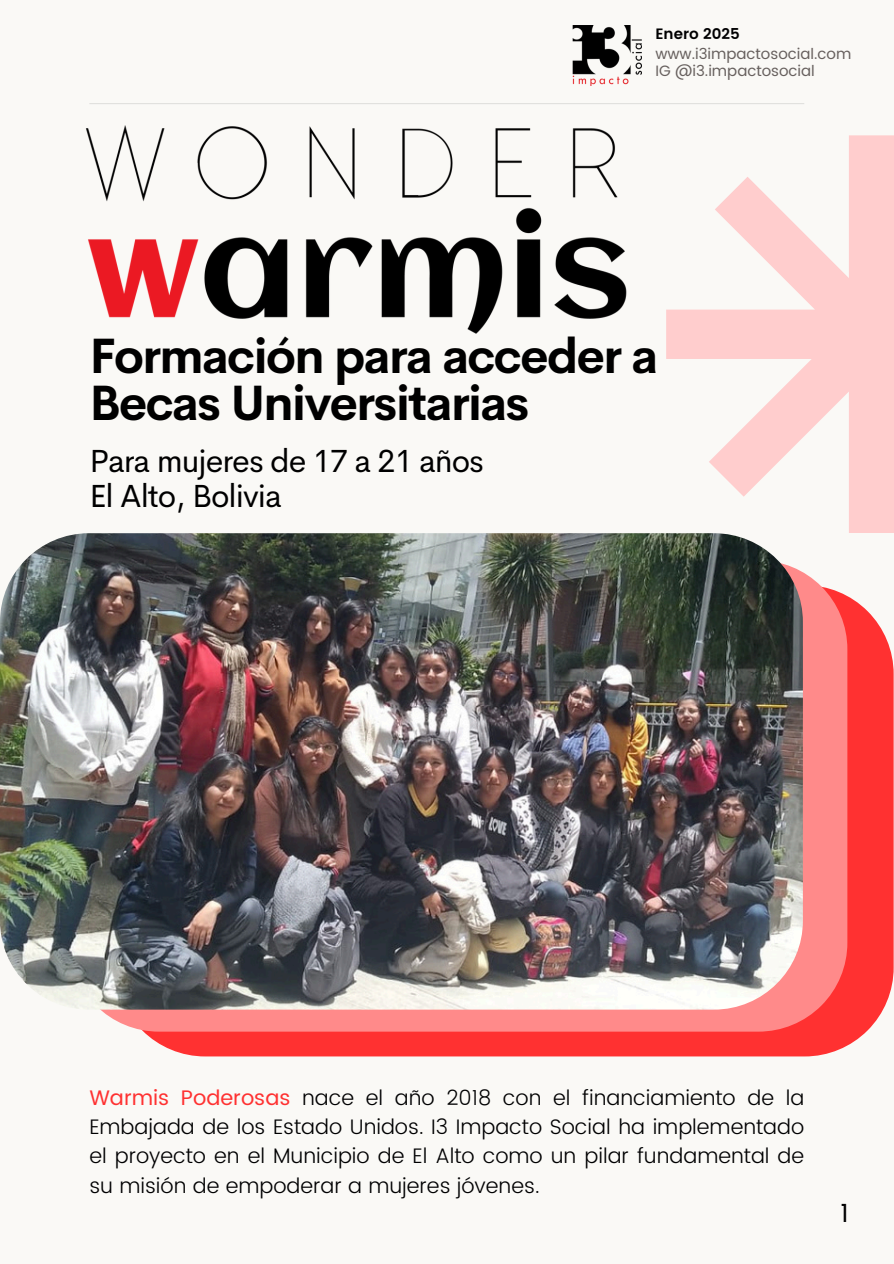
<style>
.page{position:relative;width:894px;height:1264px;background:#fff}
.page>*{position:absolute;margin:0;border:0;box-sizing:border-box;transform-origin:0 0}
.t1{font:700 48.6px/47.2px "Cerebri Sans";letter-spacing:-.03em;color:#000}
.t2{font:32.1px/34.8px "Cerebri Sans";letter-spacing:-.03em;color:#000}
.t3{font:25.5px "Poppins";color:#000}
.t4{font:300 21px/29.2px "Poppins";color:#000001;text-align:justify}
.t5{font:15px "Poppins";color:#67605e}
.t6{font:600 15px "Poppins";color:#000001}
.s1{font-weight:400;color:#ff3131}
</style>
<div class="page">
<div style="left:0;top:0;width:893px;height:1263px;background:#faf9f6"></div>
<img style="left:86px;top:125px;width:541px;height:209px">
<svg style="left:143px;top:595px;width:750px;height:461px;background:#fe4242"></svg>
<svg style="left:72px;top:560px;width:774px;height:471px;background:#fd8c8c"></svg>
<img style="left:0;top:533px;width:802px;height:476px;border-radius:89px">
<svg style="left:666px;top:135px;width:227px;height:397px"></svg>
<img style="left:572px;top:26px;width:69px;height:59px">
<hr style="left:89px;top:103px;width:715px;height:1px;background:#9fa2a2">
<p class="t6" style="left:655px;top:25px;width:86px">Enero 2025</p>
<p class="t5" style="left:655px;top:45px;width:197px">www.i3impactosocial.com</p>
<p class="t5" style="left:655px;top:62px;width:161px">IG @i3.impactosocial</p>
<p class="t1" style="left:89px;top:332px;width:570px">Formación para acceder a<br>Becas Universitarias</p>
<p class="t2" style="left:89px;top:443px;width:396px">Para mujeres de 17 a 21 años<br>El Alto, Bolivia</p>
<h4 class="t4" style="left:89px;top:1083px;width:716px"><span class="s1">Warmis Poderosas</span> nace el año 2018 con el financiamiento de la Embajada de los Estado Unidos. I3 Impacto Social ha implementado el proyecto en el Municipio de El Alto como un pilar fundamental de su misión de empoderar a mujeres jóvenes.</h4>
<p class="t3" style="left:840px;top:1198px;width:10px">1</p>
</div>
